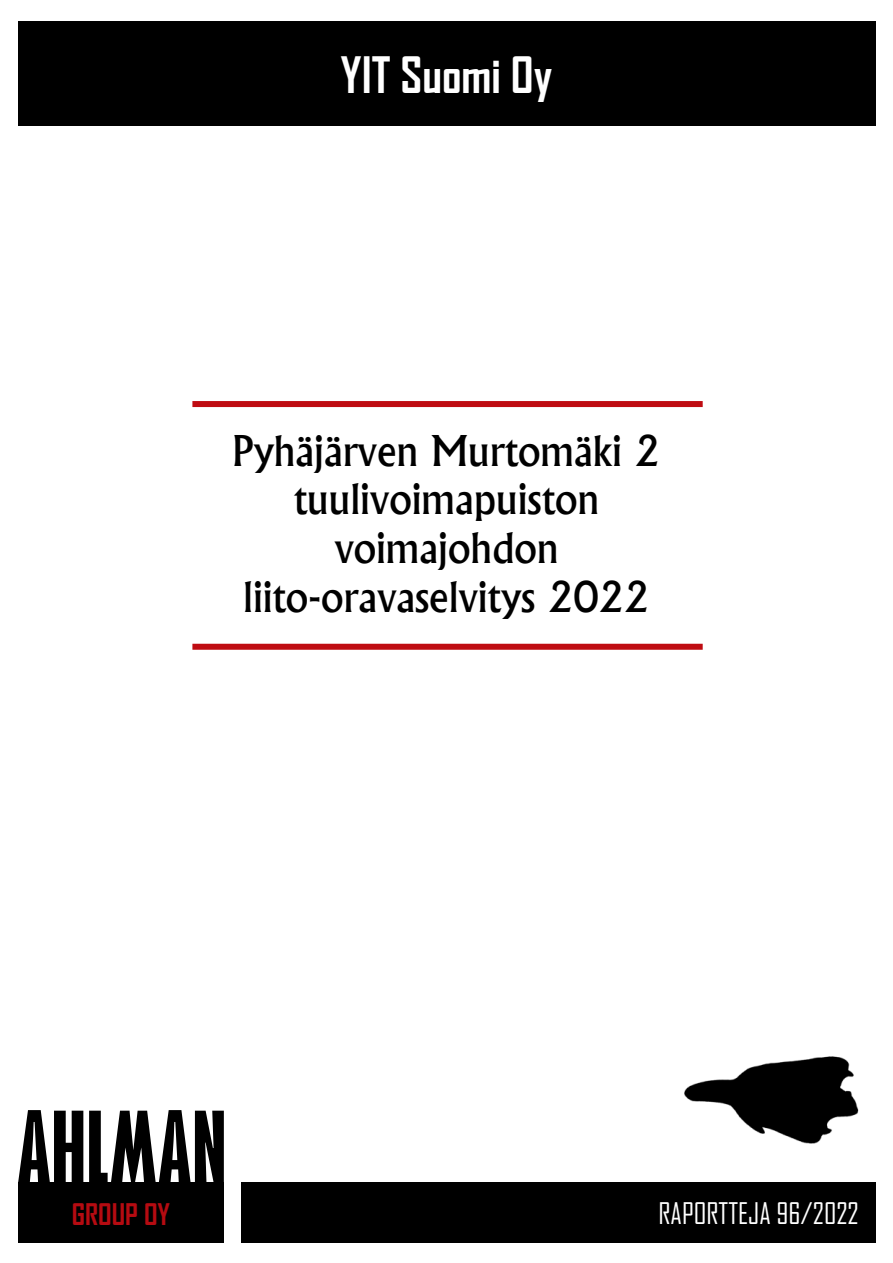
<style>
.page{position:relative;width:893px;height:1263px;background:#fff}
.page>*{position:absolute;margin:0;border:0;box-sizing:border-box;transform-origin:0 0}
.t1{font:700 extra-condensed 90px "Gill Sans";color:#000;scale:1.21 1}
.t2{font:700 48px "Agency FB";color:#fff}
.t3{font:500 40.5px "Albertus";color:#000}
.t4{font:28.5px "Agency FB";color:#fff}
.t5{font:700 28.5px "Agency FB";color:#b50b11}
</style>
<div class="page">
<div style="left:18px;top:21px;width:858px;height:104px;background:#000"></div>
<div style="left:242px;top:1182px;width:634px;height:60px;background:#000"></div>
<div style="left:192px;top:401px;width:511px;height:6px;background:#bf0c12"></div>
<div style="left:192px;top:644px;width:511px;height:6px;background:#bf0c12"></div>
<div style="left:18px;top:1182px;width:206px;height:60px;background:#000"></div>
<img style="left:684px;top:1056px;width:175px;height:88px">
<p class="t2" style="left:341px;top:45px;width:213px">YIT Suomi Oy</p>
<p class="t3" style="left:233px;top:426px;width:429px">Pyhäjärven Murtomäki 2</p>
<p class="t3" style="left:294px;top:474px;width:307px">tuulivoimapuiston</p>
<p class="t3" style="left:334px;top:523px;width:226px">voimajohdon</p>
<p class="t3" style="left:243px;top:572px;width:408px">liito-oravaselvitys 2022</p>
<p class="t1" style="left:17px;top:1092px;width:175px">AHLMAN</p>
<p class="t5" style="left:72px;top:1197px;width:100px">GROUP OY</p>
<p class="t4" style="left:658px;top:1195px;width:202px">RAPORTTEJA 96/2022</p>
</div>
